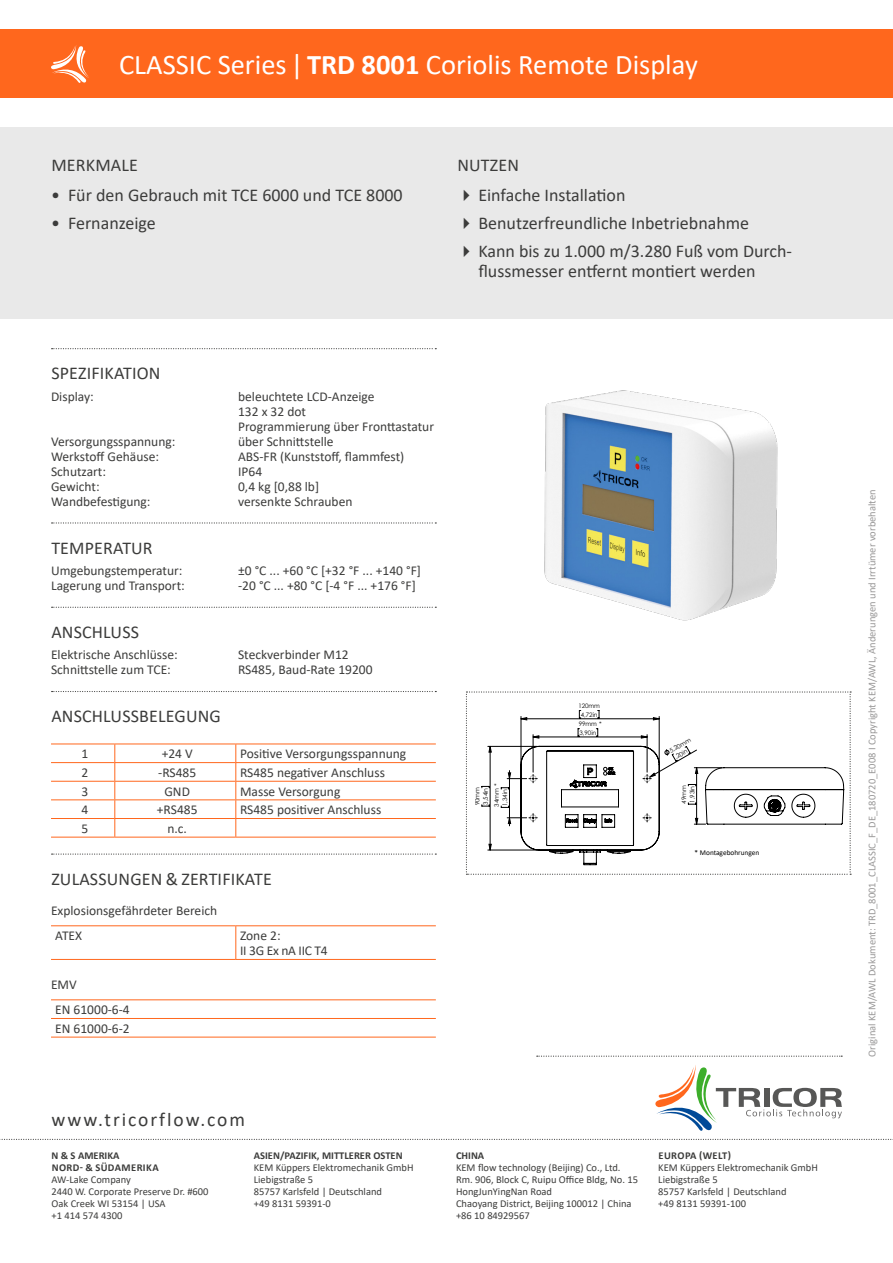
<style>
.page{position:relative;width:893px;height:1263px;background:#fff}
.page>*{position:absolute;margin:0;border:0;box-sizing:border-box;transform-origin:0 0}
.t1{font:28.5px "Calibri";color:#fff}
.t2{font:19.5px "Calibri";letter-spacing:.1em;color:#3c3c3b}
.t3{font:18px/30.2px "Calibri";color:#3c3c3b}
.t4{font:13.5px/15px "Calibri";color:#3c3c3b}
.t5{font:13.5px/15px "Calibri";letter-spacing:-.02em;color:#3c3c3b}
.t6{font:10.5px/12px "Calibri";color:#3c3c3b}
.t7{font:10.5px "Calibri";color:#999898}
.t8{font:700 10.5px/12px "Calibri";letter-spacing:.04em;color:#3c3c3b}
.t9{font:700 10.5px "Calibri";color:#3c3c3b}
.t10{font:7.35px "Calibri";color:#000}
.t11{font:6.15px/8.2px "Century Gothic";color:#000}
.s1{font-weight:700}
</style>
<div class="page">
<svg style="left:0;top:1139px;width:893px;height:1px"></svg>
<div style="left:0;top:30px;width:893px;height:68px;background:#ff671d"></div>
<svg style="left:51px;top:45px;width:38px;height:38px"></svg>
<svg style="left:655px;top:1065px;width:187px;height:66px"></svg>
<svg style="left:537px;top:1055px;width:305px;height:2px"></svg>
<div style="left:0;top:128px;width:893px;height:191px;background:#e9e9e9"></div>
<svg style="left:52px;top:348px;width:384px;height:1px"></svg>
<svg style="left:52px;top:522px;width:384px;height:1px"></svg>
<svg style="left:52px;top:607px;width:384px;height:1px"></svg>
<svg style="left:52px;top:691px;width:384px;height:1px"></svg>
<svg style="left:52px;top:853px;width:384px;height:2px"></svg>
<hr style="left:51px;top:744px;width:64px;height:1px;background:#ff671d">
<hr style="left:115px;top:744px;width:121px;height:1px;background:#ff671d">
<hr style="left:236px;top:744px;width:200px;height:1px;background:#ff671d">
<hr style="left:51px;top:762px;width:64px;height:1px;background:#ff671d">
<hr style="left:115px;top:762px;width:121px;height:1px;background:#ff671d">
<hr style="left:236px;top:762px;width:200px;height:1px;background:#ff671d">
<hr style="left:51px;top:781px;width:64px;height:1px;background:#ff671d">
<hr style="left:115px;top:781px;width:121px;height:1px;background:#ff671d">
<hr style="left:236px;top:781px;width:200px;height:1px;background:#ff671d">
<hr style="left:51px;top:799px;width:64px;height:1px;background:#ff671d">
<hr style="left:115px;top:799px;width:121px;height:1px;background:#ff671d">
<hr style="left:236px;top:799px;width:200px;height:1px;background:#ff671d">
<hr style="left:51px;top:818px;width:64px;height:1px;background:#ff671d">
<hr style="left:115px;top:818px;width:121px;height:1px;background:#ff671d">
<svg style="left:114px;top:744px;width:1px;height:93px"></svg>
<hr style="left:236px;top:818px;width:200px;height:1px;background:#ff671d">
<svg style="left:235px;top:744px;width:1px;height:93px"></svg>
<hr style="left:51px;top:837px;width:64px;height:1px;background:#ff671d">
<hr style="left:115px;top:837px;width:121px;height:1px;background:#ff671d">
<hr style="left:236px;top:837px;width:200px;height:1px;background:#ff671d">
<hr style="left:51px;top:925px;width:185px;height:1px;background:#ff671d">
<hr style="left:236px;top:925px;width:200px;height:1px;background:#ff671d">
<hr style="left:235px;top:926px;width:1px;height:33px;background:#ff671d">
<hr style="left:51px;top:959px;width:185px;height:1px;background:#ff671d">
<hr style="left:236px;top:959px;width:200px;height:1px;background:#ff671d">
<hr style="left:51px;top:999px;width:385px;height:1px;background:#ff671d">
<hr style="left:51px;top:1018px;width:385px;height:1px;background:#ff671d">
<hr style="left:51px;top:1037px;width:385px;height:1px;background:#ff671d">
<img style="left:544px;top:390px;width:234px;height:231px">
<svg style="left:466px;top:691px;width:385px;height:184px"></svg>
<h1 class="t1" style="left:119px;top:45px;width:580px">CLASSIC Series | <span class="s1">TRD 8001</span> Coriolis Remote Display</h1>
<h3 class="t3" style="left:51px;top:149px;width:88px">MERKMALE</h3>
<h3 class="t3" style="left:51px;top:179px;width:353px">• Für den Gebrauch mit TCE 6000 und TCE 8000</h3>
<h3 class="t3" style="left:51px;top:207px;width:106px">• Fernanzeige</h3>
<h3 class="t3" style="left:478px;top:149px;width:149px;text-indent:-21px">NUTZEN<br>Einfache Installation</h3>
<h3 class="t3" style="left:478px;top:209px;width:315px;line-height:28px">Benutzerfreundliche Inbetriebnahme<br>Kann bis zu 1.000 m/3.280 Fuß vom Durch-</h3>
<h3 class="t3" style="left:478px;top:255px;width:279px">flussmesser entfernt montiert werden</h3>
<h3 class="t3" style="left:51px;top:358px;width:111px">SPEZIFIKATION</h3>
<p class="t4" style="left:51px;top:388px;width:44px">Display:</p>
<p class="t4" style="left:238px;top:388px;width:197px">beleuchtete LCD-Anzeige<br>132 x 32 dot<br>Programmierung über Fronttastatur</p>
<p class="t4" style="left:51px;top:433px;width:126px">Versorgungsspannung:</p>
<p class="t4" style="left:238px;top:433px;width:97px">über Schnittstelle</p>
<p class="t4" style="left:51px;top:448px;width:110px">Werkstoff Gehäuse:</p>
<p class="t4" style="left:238px;top:448px;width:168px">ABS-FR (Kunststoff, flammfest)</p>
<p class="t4" style="left:51px;top:463px;width:57px">Schutzart:</p>
<p class="t4" style="left:238px;top:463px;width:26px">IP64</p>
<p class="t4" style="left:51px;top:478px;width:50px">Gewicht:</p>
<p class="t4" style="left:238px;top:478px;width:83px">0,4 kg [0,88 lb]</p>
<p class="t4" style="left:51px;top:493px;width:101px">Wandbefestigung:</p>
<p class="t4" style="left:238px;top:493px;width:116px">versenkte Schrauben</p>
<h3 class="t3" style="left:51px;top:532px;width:103px">TEMPERATUR</h3>
<p class="t4" style="left:51px;top:563px;width:133px">Umgebungstemperatur:</p>
<p class="t4" style="left:238px;top:563px;width:184px">±0 °C ... +60 °C [+32 °F ... +140 °F]</p>
<p class="t4" style="left:51px;top:578px;width:135px">Lagerung und Transport:</p>
<p class="t4" style="left:238px;top:578px;width:179px">-20 °C ... +80 °C [-4 °F ... +176 °F]</p>
<h3 class="t3" style="left:51px;top:616px;width:89px">ANSCHLUSS</h3>
<p class="t4" style="left:51px;top:647px;width:128px">Elektrische Anschlüsse:</p>
<p class="t4" style="left:238px;top:647px;width:112px">Steckverbinder M12</p>
<p class="t4" style="left:51px;top:662px;width:121px">Schnittstelle zum TCE:</p>
<p class="t4" style="left:238px;top:662px;width:136px">RS485, Baud-Rate 19200</p>
<h3 class="t3" style="left:51px;top:701px;width:171px">ANSCHLUSSBELEGUNG</h3>
<p class="t4" style="left:81px;top:746px;width:8px">1</p>
<p class="t4" style="left:162px;top:746px;width:33px">+24 V</p>
<p class="t4" style="left:240px;top:746px;width:168px">Positive Versorgungsspannung</p>
<p class="t4" style="left:81px;top:765px;width:8px">2</p>
<p class="t4" style="left:158px;top:765px;width:40px">-RS485</p>
<p class="t4" style="left:240px;top:765px;width:146px">RS485 negativer Anschluss</p>
<p class="t4" style="left:81px;top:783px;width:8px">3</p>
<p class="t4" style="left:164px;top:783px;width:27px">GND</p>
<p class="t4" style="left:240px;top:783px;width:102px">Masse Versorgung</p>
<p class="t4" style="left:81px;top:802px;width:8px">4</p>
<p class="t4" style="left:157px;top:802px;width:42px">+RS485</p>
<p class="t4" style="left:240px;top:802px;width:143px">RS485 positiver Anschluss</p>
<p class="t4" style="left:81px;top:820px;width:8px">5</p>
<p class="t4" style="left:167px;top:820px;width:21px">n.c.</p>
<h3 class="t3" style="left:51px;top:863px;width:222px">ZULASSUNGEN &amp; ZERTIFIKATE</h3>
<p class="t4" style="left:55px;top:898px;width:163px;line-height:25px;text-indent:-4px">Explosionsgefährdeter Bereich<br>ATEX</p>
<p class="t5" style="left:240px;top:928px;width:89px">Zone 2:<br>II 3G Ex nA IIC T4</p>
<p class="t4" style="left:55px;top:972px;width:76px;line-height:25px;text-indent:-4px">EMV<br>EN 61000-6-4</p>
<p class="t4" style="left:55px;top:1020px;width:76px">EN 61000-6-2</p>
<p class="t11" style="left:492px;top:807px;width:25px;rotate:-90deg">34mm *<br>1,34in</p>
<p class="t11" style="left:473px;top:805px;width:20px;rotate:-90deg">90mm<br>3,54in</p>
<p class="t11" style="left:578px;top:702px;width:23px;text-align:center">120mm<br>4,72in</p>
<p class="t11" style="left:579px;top:720px;width:25px">99mm *<br>3,90in</p>
<p class="t11" style="left:668px;top:747px;width:25px;rotate:-30deg">5,20mm ,20in</p>
<p class="t11" style="left:680px;top:803px;width:20px;rotate:-90deg">49mm<br>1,93in</p>
<p class="t10" style="left:695px;top:847px;width:66px">* Montagebohrungen</p>
<h2 class="t2" style="left:52px;top:1106px;width:195px">www.tricorflow.com</h2>
<p class="t8" style="left:52px;top:1150px;width:109px">N &amp; S AMERIKA<br>NORD- &amp; SÜDAMERIKA</p>
<p class="t6" style="left:52px;top:1173px;width:158px">AW-Lake Company<br>2440 W. Corporate Preserve Dr. #600<br>Oak Creek WI 53154 | USA<br>+1 414 574 4300</p>
<p class="t9" style="left:254px;top:1148px;width:150px">ASIEN/PAZIFIK, MITTLERER OSTEN</p>
<p class="t6" style="left:254px;top:1161px;width:161px">KEM Küppers Elektromechanik GmbH<br>Liebigstraße 5<br>85757 Karlsfeld | Deutschland<br>+49 8131 59391-0</p>
<p class="t9" style="left:456px;top:1148px;width:30px">CHINA</p>
<p class="t6" style="left:456px;top:1161px;width:184px">KEM flow technology (Beijing) Co., Ltd.<br>Rm. 906, Block C, Ruipu Office Bldg, No. 15<br>HongJunYingNan Road<br>Chaoyang District, Beijing 100012 | China +86 10 84929567</p>
<p class="t8" style="left:658px;top:1150px;width:74px">EUROPA (WELT)</p>
<p class="t6" style="left:658px;top:1161px;width:161px">KEM Küppers Elektromechanik GmbH<br>Liebigstraße 5<br>85757 Karlsfeld | Deutschland<br>+49 8131 59391-100</p>
<p class="t7" style="left:865px;top:1057px;width:569px;rotate:-90deg">Original KEM/AWL Dokument: TRD_8001_CLASSIC_F_DE_180720_E008 I Copyright KEM/AWL, Änderungen und Irrtümer vorbehalten</p>
</div>
